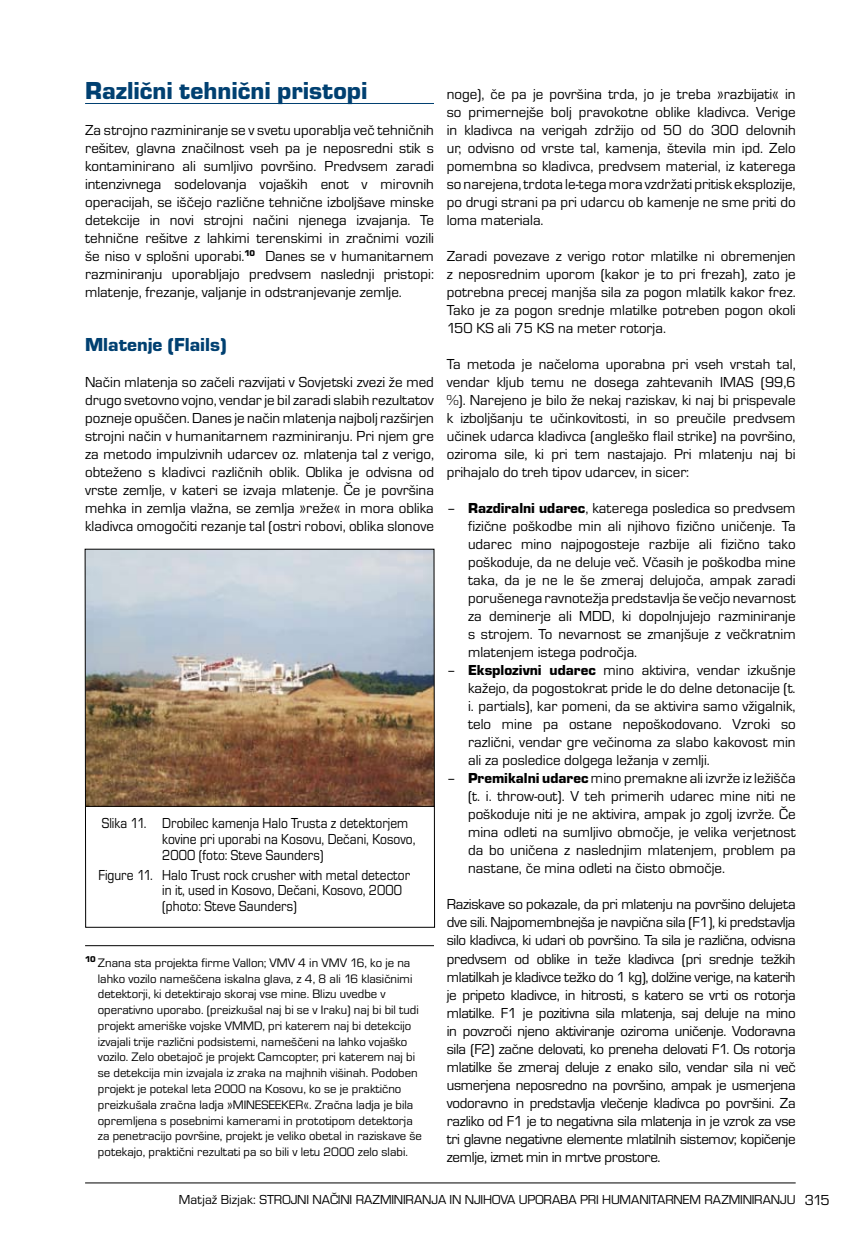
<style>
.page{position:relative;width:851px;height:1234px;background:#fff}
.page>*{position:absolute;margin:0;border:0;box-sizing:border-box;transform-origin:0 0}
.t1{font:25.5px "Eurostile TEE Blac";color:#004071}
.t2{font:19.5px "Eurostile TEE Blac";color:#004071}
.t3{font:15px/18px "Eurostile TEE";color:#000;text-align:justify}
.t4{font:15px/15.8px "Eurostile TEE";color:#000;scale:.9 1}
.t5{font:13.5px "Eurostile TEE";letter-spacing:-.01em;color:#000}
.t6{font:12.75px/15.8px "Eurostile TEE";color:#000}
.s1{font-family:"Eurostile TEE Blac"}
.s2{font-size:15px}
</style>
<div class="page">
<hr style="left:85px;top:1182px;width:710px;height:1px;background:#000">
<hr style="left:85px;top:103px;width:349px;height:1px;background:#004071">
<svg style="left:85px;top:548px;width:350px;height:379px"></svg>
<hr style="left:86px;top:805px;width:348px;height:1px;background:#000">
<hr style="left:85px;top:945px;width:349px;height:1px;background:#000">
<h1 class="t1" style="left:85px;top:76px;width:284px">Različni tehnični pristopi</h1>
<p class="t3" style="left:85px;top:121px;width:350px">Za strojno razminiranje se v svetu uporablja več tehničnih rešitev, glavna značilnost vseh pa je neposredni stik s kontaminirano ali sumljivo površino. Predvsem zaradi intenzivnega sodelovanja vojaških enot v mirovnih operacijah, se iščejo različne tehnične izboljšave minske detekcije in novi strojni načini njenega izvajanja. Te tehnične rešitve z lahkimi terenskimi in zračnimi vozili še niso v splošni uporabi.<sup>10</sup> Danes se v humanitarnem razminiranju uporabljajo predvsem naslednji pristopi: mlatenje, frezanje, valjanje in odstranjevanje zemlje.</p>
<h2 class="t2" style="left:85px;top:334px;width:143px">Mlatenje (Flails)</h2>
<p class="t3" style="left:85px;top:373px;width:350px">Način mlatenja so začeli razvijati v Sovjetski zvezi že med drugo svetovno vojno, vendar je bil zaradi slabih rezultatov pozneje opuščen. Danes je način mlatenja najbolj razširjen strojni način v humanitarnem razminiranju. Pri njem gre za metodo impulzivnih udarcev oz. mlatenja tal z verigo, obteženo s kladivci različnih oblik. Oblika je odvisna od vrste zemlje, v kateri se izvaja mlatenje. Če je površina mehka in zemlja vlažna, se zemlja »reže« in mora oblika kladivca omogočiti rezanje tal (ostri robovi, oblika slonove</p>
<p class="t4" style="left:162px;top:815px;width:283px;text-indent:-60px">Slika 11. Drobilec kamenja Halo Trusta z detektorjem kovine pri uporabi na Kosovu, Dečani, Kosovo,<br>2000 (foto: Steve Saunders)</p>
<p class="t4" style="left:162px;top:866px;width:277px;text-indent:-64px">Figure 11. Halo Trust rock crusher with metal detector in it, used in Kosovo, Dečani, Kosovo, 2000 (photo: Steve Saunders)</p>
<p class="t6" style="left:98px;top:954px;width:325px;text-indent:-13px"><sup>10</sup> Znana sta projekta firme Vallon; VMV 4 in VMV 16, ko je na lahko vozilo nameščena iskalna glava, z 4, 8 ali 16 klasičnimi detektorji, ki detektirajo skoraj vse mine. Blizu uvedbe v operativno uporabo. (preizkušal naj bi se v Iraku) naj bi bil tudi projekt ameriške vojske VMMD, pri katerem naj bi detekcijo izvajali trije različni podsistemi, nameščeni na lahko vojaško vozilo. Zelo obetajoč je projekt Camcopter, pri katerem naj bi se detekcija min izvajala iz zraka na majhnih višinah. Podoben projekt je potekal leta 2000 na Kosovu, ko se je praktično preizkušala zračna ladja »MINESEEKER«. Zračna ladja je bila opremljena s posebnimi kamerami in prototipom detektorja za penetracijo površine, projekt je veliko obetal in raziskave še potekajo, praktični rezultati pa so bili v letu 2000 zelo slabi.</p>
<p class="t3" style="left:446px;top:85px;width:350px">noge), če pa je površina trda, jo je treba »razbijati« in so primernejše bolj pravokotne oblike kladivca. Verige in kladivca na verigah zdržijo od 50 do 300 delovnih ur, odvisno od vrste tal, kamenja, števila min ipd. Zelo pomembna so kladivca, predvsem material, iz katerega so narejena, trdota le-tega mora vzdržati pritisk eksplozije, po drugi strani pa pri udarcu ob kamenje ne sme priti do loma materiala.</p>
<p class="t3" style="left:446px;top:247px;width:350px">Zaradi povezave z verigo rotor mlatilke ni obremenjen z neposrednim uporom (kakor je to pri frezah), zato je potrebna precej manjša sila za pogon mlatilk kakor frez.<br>Tako je za pogon srednje mlatilke potreben pogon okoli 150 KS ali 75 KS na meter rotorja.</p>
<p class="t3" style="left:446px;top:355px;width:350px">Ta metoda je načeloma uporabna pri vseh vrstah tal, vendar kljub temu ne dosega zahtevanih IMAS (99,6 %). Narejeno je bilo že nekaj raziskav, ki naj bi prispevale k izboljšanju te učinkovitosti, in so preučile predvsem učinek udarca kladivca (angleško flail strike) na površino, oziroma sile, ki pri tem nastajajo. Pri mlatenju naj bi prihajalo do treh tipov udarcev, in sicer:</p>
<p class="t3" style="left:468px;top:499px;width:329px;text-indent:-21px">– <span class="s1">Razdiralni udarec</span>, katerega posledica so predvsem fizične poškodbe min ali njihovo fizično uničenje. Ta udarec mino najpogosteje razbije ali fizično tako poškoduje, da ne deluje več. Včasih je poškodba mine taka, da je ne le še zmeraj delujoča, ampak zaradi porušenega ravnotežja predstavlja še večjo nevarnost za deminerje ali MDD, ki dopolnjujejo razminiranje s strojem. To nevarnost se zmanjšuje z večkratnim mlatenjem istega področja.</p>
<p class="t3" style="left:468px;top:661px;width:329px;text-indent:-21px">– <span class="s1">Eksplozivni udarec</span> mino aktivira, vendar izkušnje kažejo, da pogostokrat pride le do delne detonacije (t. i. partials), kar pomeni, da se aktivira samo vžigalnik, telo mine pa ostane nepoškodovano. Vzroki so različni, vendar gre večinoma za slabo kakovost min ali za posledice dolgega ležanja v zemlji.</p>
<p class="t3" style="left:468px;top:769px;width:329px;text-indent:-21px">– <span class="s1">Premikalni udarec</span> mino premakne ali izvrže iz ležišča (t. i. throw-out). V teh primerih udarec mine niti ne poškoduje niti je ne aktivira, ampak jo zgolj izvrže. Če mina odleti na sumljivo območje, je velika verjetnost da bo uničena z naslednjim mlatenjem, problem pa nastane, če mina odleti na čisto območje.</p>
<p class="t3" style="left:446px;top:895px;width:350px">Raziskave so pokazale, da pri mlatenju na površino delujeta dve sili. Najpomembnejša je navpična sila (F1), ki predstavlja silo kladivca, ki udari ob površino. Ta sila je različna, odvisna predvsem od oblike in teže kladivca (pri srednje težkih mlatilkah je kladivce težko do 1 kg), dolžine verige, na katerih je pripeto kladivce, in hitrosti, s katero se vrti os rotorja mlatilke. F1 je pozitivna sila mlatenja, saj deluje na mino in povzroči njeno aktiviranje oziroma uničenje. Vodoravna sila (F2) začne delovati, ko preneha delovati F1. Os rotorja mlatilke še zmeraj deluje z enako silo, vendar sila ni več usmerjena neposredno na površino, ampak je usmerjena vodoravno in predstavlja vlečenje kladivca po površini. Za razliko od F1 je to negativna sila mlatenja in je vzrok za vse tri glavne negativne elemente mlatilnih sistemov; kopičenje zemlje, izmet min in mrtve prostore.</p>
<p class="t5" style="left:179px;top:1191px;width:652px">Matjaž Bizjak: STROJNI NAČINI RAZMINIRANJA IN NJIHOVA UPORABA PRI HUMANITARNEM RAZMINIRANJU <span class="s2">315</span></p>
</div>
